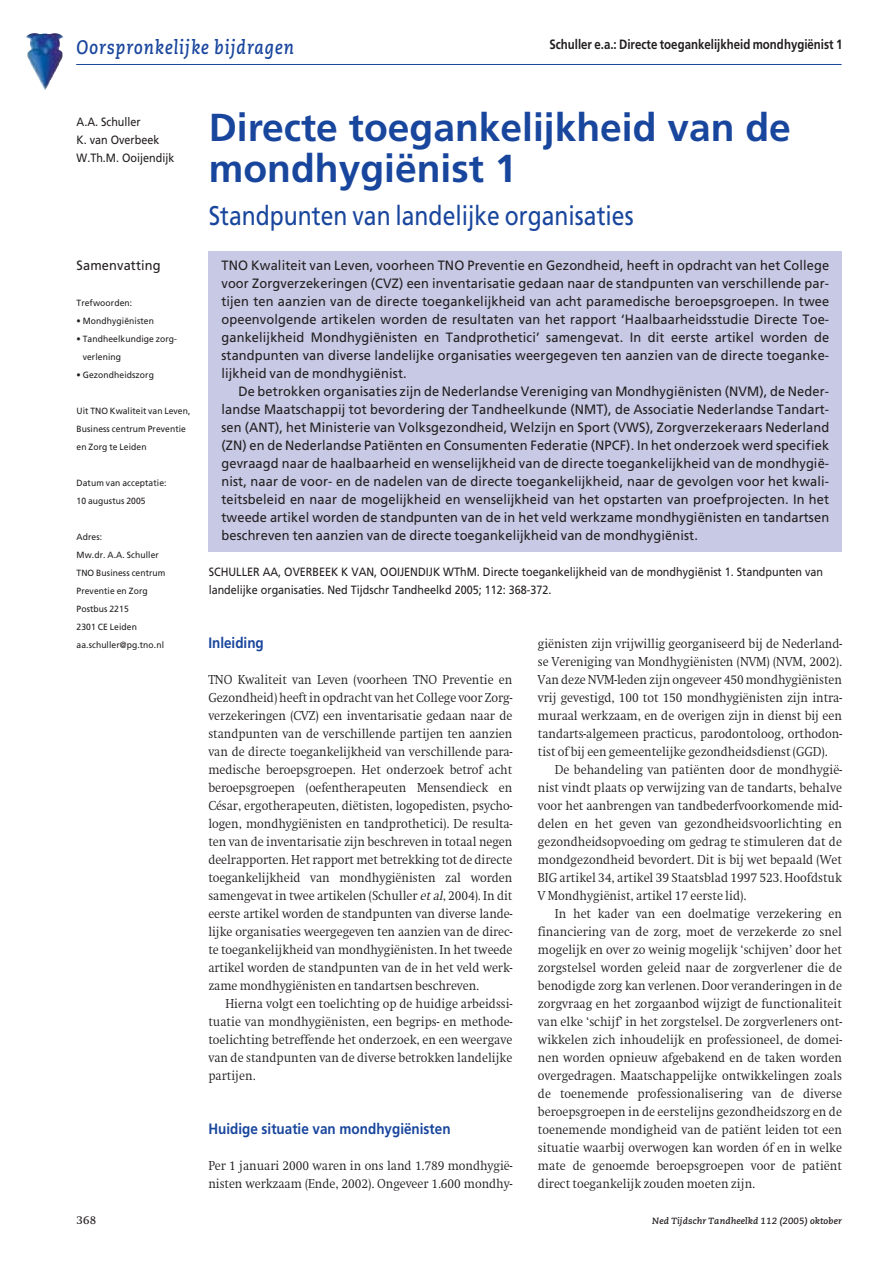
<style>
.page{position:relative;width:893px;height:1263px;background:#fff}
.page>*{position:absolute;margin:0;border:0;box-sizing:border-box;transform-origin:0 0}
.t1{font:700 39px/40.5px "Frutiger";color:#19469d}
.t2{font:27px "Frutiger";color:#19469d;scale:.85 1}
.t3{font:italic 700 19.5px "Caecilia";letter-spacing:.06em;color:#19469d;scale:.85 1}
.t4{font:700 15px "Frutiger";color:#19469d;scale:.9 1}
.t5{font:300 13.5px/18px "Swift";letter-spacing:-.005em;color:#231f20;text-align:justify;scale:.92 1}
.t6{font:13.5px/18px "Frutiger";letter-spacing:.01em;color:#231f20;text-align:justify;scale:.95 1}
.t7{font:700 13.5px "Frutiger";color:#231f20;scale:.85 1}
.t8{font:12px/18px "Frutiger";color:#231f20;scale:.9 1}
.t9{font:12px "Swift";color:#231f20}
.t10{font:9px/18px "Frutiger";letter-spacing:.01em;color:#231f20;scale:.95 1}
.t11{font:italic 700 9px "Caecilia";letter-spacing:.01em;color:#231f20}
.s1{font-style:italic}
</style>
<div class="page">
<div style="left:208px;top:251px;width:634px;height:300px;background:#c7c9e5"></div>
<hr style="left:76px;top:64px;width:766px;height:1px;background:#19469d">
<img style="left:26px;top:33px;width:37px;height:57px">
<h3 class="t3" style="left:77px;top:39px;width:257px">Oorspronkelijke bijdragen</h3>
<p class="t7" style="left:549px;top:39px;width:346px">Schuller e.a.: Directe toegankelijkheid mondhygiënist 1</p>
<p class="t8" style="left:77px;top:114px;width:110px">A.A. Schuller<br>K. van Overbeek<br>W.Th.M. Ooijendijk</p>
<p class="t6" style="left:77px;top:257px;width:90px">Samenvatting</p>
<p class="t10" style="left:77px;top:295px;width:60px">Trefwoorden:</p>
<p class="t10" style="left:77px;top:313px;width:83px">• Mondhygiënisten</p>
<p class="t10" style="left:83px;top:331px;width:101px;text-indent:-6px">• Tandheelkundige zorg&shy;verlening</p>
<p class="t10" style="left:77px;top:367px;width:83px">• Gezondheidszorg</p>
<p class="t10" style="left:77px;top:403px;width:121px">Uit TNO Kwaliteit van Leven,<br>Business centrum Preventie en Zorg te Leiden</p>
<p class="t10" style="left:77px;top:475px;width:96px">Datum van acceptatie:<br>10 augustus 2005</p>
<p class="t10" style="left:77px;top:529px;width:95px">Adres:<br>Mw.dr. A.A. Schuller<br>TNO Business centrum<br>Preventie en Zorg<br>Postbus 2215<br>2301 CE Leiden aa.schuller@pg.tno.nl</p>
<h1 class="t1" style="left:209px;top:111px;width:584px">Directe toegankelijkheid van de mondhygiënist 1</h1>
<h2 class="t2" style="left:209px;top:205px;width:501px">Standpunten van landelijke organisaties</h2>
<p class="t6" style="left:221px;top:257px;width:641px">TNO Kwaliteit van Leven, voorheen TNO Preventie en Gezondheid, heeft in opdracht van het College voor Zorgverzekeringen (CVZ) een inventarisatie gedaan naar de standpunten van verschillende par&shy;tijen ten aanzien van de directe toegankelijkheid van acht paramedische beroepsgroepen. In twee opeenvolgende artikelen worden de resultaten van het rapport ‘Haalbaarheidsstudie Directe Toe&shy;gankelijkheid Mondhygiënisten en Tandprothetici’ samengevat. In dit eerste artikel worden de standpunten van diverse landelijke organisaties weergegeven ten aanzien van de directe toeganke&shy;lijkheid van de mondhygiënist.</p>
<p class="t6" style="left:221px;top:383px;width:641px;text-indent:17px">De betrokken organisaties zijn de Nederlandse Vereniging van Mondhygiënisten (NVM), de Neder&shy;landse Maatschappij tot bevordering der Tandheelkunde (NMT), de Associatie Nederlandse Tandart&shy;sen (ANT), het Ministerie van Volksgezondheid, Welzijn en Sport (VWS), Zorgverzekeraars Nederland (ZN) en de Nederlandse Patiënten en Consumenten Federatie (NPCF). In het onderzoek werd specifiek gevraagd naar de haalbaarheid en wenselijkheid van de directe toegankelijkheid van de mondhygië&shy;nist, naar de voor- en de nadelen van de directe toegankelijkheid, naar de gevolgen voor het kwali&shy;teitsbeleid en naar de mogelijkheid en wenselijkheid van het opstarten van proefprojecten. In het tweede artikel worden de standpunten van de in het veld werkzame mondhygiënisten en tandartsen beschreven ten aanzien van de directe toegankelijkheid van de mondhygiënist.</p>
<p class="t8" style="left:209px;top:564px;width:684px">SCHULLER AA, OVERBEEK K VAN, OOIJENDIJK WThM. Directe toegankelijkheid van de mondhygiënist 1. Standpunten van landelijke organisaties. Ned Tijdschr Tandheelkd 2005; 112: 368-372.</p>
<p class="t4" style="left:208px;top:637px;width:63px">Inleiding</p>
<p class="t5" style="left:208px;top:672px;width:332px">TNO Kwaliteit van Leven (voorheen TNO Preventie en Gezondheid) heeft in opdracht van het College voor Zorg&shy;verzekeringen (CVZ) een inventarisatie gedaan naar de standpunten van de verschillende partijen ten aanzien van de directe toegankelijkheid van verschillende para&shy;medische beroepsgroepen. Het onderzoek betrof acht beroepsgroepen (oefentherapeuten Mensendieck en César, ergotherapeuten, diëtisten, logopedisten, psycho&shy;logen, mondhygiënisten en tandprothetici). De resulta&shy;ten van de inventarisatie zijn beschreven in totaal negen deelrapporten. Het rapport met betrekking tot de directe toegankelijkheid van mondhygiënisten zal worden samengevat in twee artikelen (Schuller <span class="s1">etal</span>, 2004). In dit eerste artikel worden de standpunten van diverse lande&shy;lijke organisaties weergegeven ten aanzien van de direc&shy;te toegankelijkheid van mondhygiënisten. In het tweede artikel worden de standpunten van de in het veld werk&shy;zame mondhygiënisten en tandartsen beschreven.</p>
<p class="t5" style="left:208px;top:996px;width:332px;text-indent:17px">Hierna volgt een toelichting op de huidige arbeidssi&shy;tuatie van mondhygiënisten, een begrips- en methode&shy;toelichting betreffende het onderzoek, en een weergave van de standpunten van de diverse betrokken landelijke partijen.</p>
<p class="t4" style="left:208px;top:1123px;width:271px">Huidige situatie van mondhygiënisten</p>
<p class="t5" style="left:208px;top:1158px;width:332px">Per 1 januari 2000 waren in ons land 1.789 mondhygië&shy;nisten werkzaam (Ende, 2002). Ongeveer 1.600 mondhy-</p>
<p class="t5" style="left:538px;top:636px;width:332px">giënisten zijn vrijwillig georganiseerd bij de Nederland&shy;se Vereniging van Mondhygiënisten (NVM) (NVM, 2002).<br>Van deze NVM-leden zijn ongeveer 450 mondhygiënisten vrij gevestigd, 100 tot 150 mondhygiënisten zijn intra&shy;muraal werkzaam, en de overigen zijn in dienst bij een tandarts-algemeen practicus, parodontoloog, orthodon&shy;tist of bij een gemeentelijke gezondheidsdienst (GGD).</p>
<p class="t5" style="left:538px;top:762px;width:332px;text-indent:17px">De behandeling van patiënten door de mondhygië&shy;nist vindt plaats op verwijzing van de tandarts, behalve voor het aanbrengen van tandbederfvoorkomende mid&shy;delen en het geven van gezondheidsvoorlichting en gezondheidsopvoeding om gedrag te stimuleren dat de mondgezondheid bevordert. Dit is bij wet bepaald (Wet BIG artikel 34, artikel 39 Staatsblad 1997 523. Hoofdstuk V Mondhygiënist, artikel 17 eerste lid).</p>
<p class="t5" style="left:538px;top:906px;width:332px;text-indent:17px">In het kader van een doelmatige verzekering en financiering van de zorg, moet de verzekerde zo snel mogelijk en over zo weinig mogelijk ‘schijven’ door het zorgstelsel worden geleid naar de zorgverlener die de benodigde zorg kan verlenen. Door veranderingen in de zorgvraag en het zorgaanbod wijzigt de functionaliteit van elke ‘schijf’ in het zorgstelsel. De zorgverleners ont&shy;wikkelen zich inhoudelijk en professioneel, de domei&shy;nen worden opnieuw afgebakend en de taken worden overgedragen. Maatschappelijke ontwikkelingen zoals de toenemende professionalisering van de diverse beroepsgroepen in de eerstelijns gezondheidszorg en de toenemende mondigheid van de patiënt leiden tot een situatie waarbij overwogen kan worden óf en in welke mate de genoemde beroepsgroepen voor de patiënt direct toegankelijk zouden moeten zijn.</p>
<p class="t9" style="left:77px;top:1215px;width:21px">368</p>
<p class="t11" style="left:652px;top:1217px;width:191px">Ned Tijdschr Tandheelkd 112 (2005) oktober</p>
</div>
